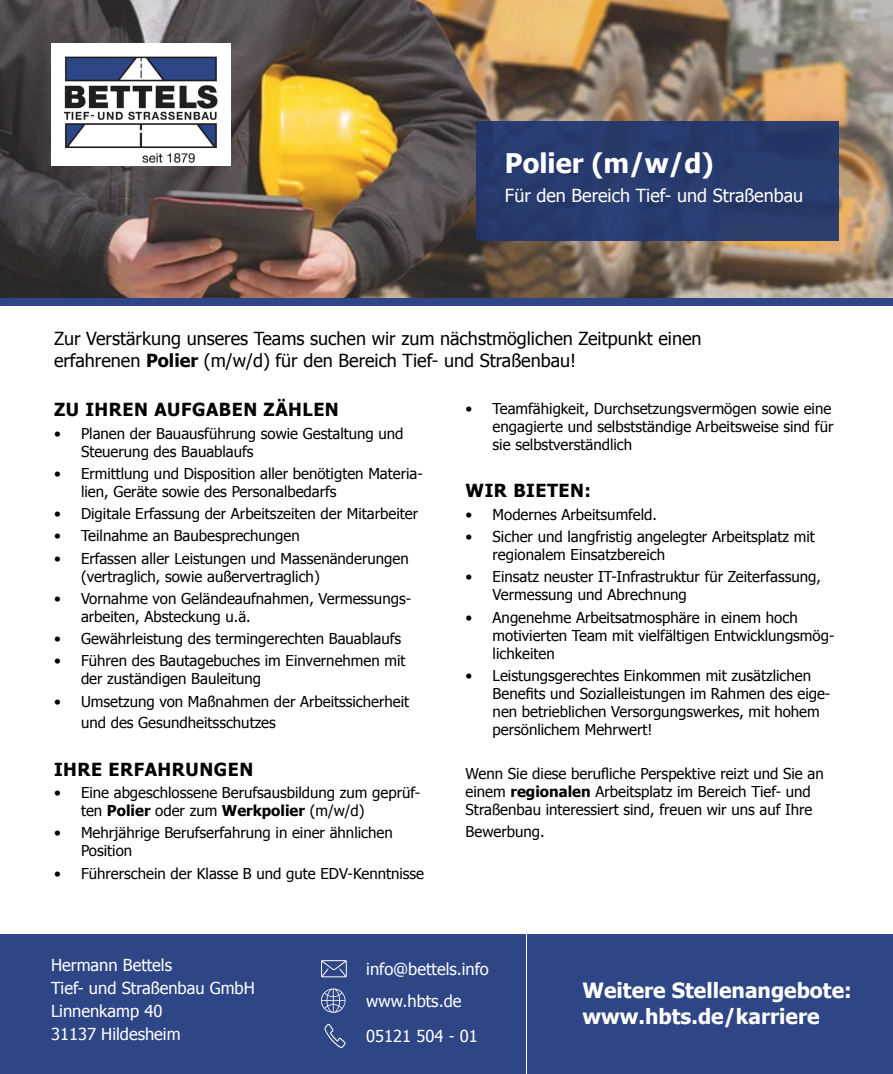
<style>
.page{position:relative;width:893px;height:1074px;background:#fff}
.page>*{position:absolute;margin:0;border:0;box-sizing:border-box;transform-origin:0 0}
.t1{font:700 27px "Tahoma";color:#fff}
.t2{font:700 21px/25.2px "Tahoma";color:#fff}
.t3{font:18px/21.6px "Tahoma";color:#000}
.t4{font:700 18px "Tahoma";letter-spacing:.03em;color:#000}
.t5{font:18px "Tahoma";color:#fff}
.t6{font:16.5px/22.8px "Tahoma";color:#fff}
.t7{font:15px/18px "Tahoma";color:#000}
.s1{font-weight:700}
</style>
<div class="page">
<img style="left:0;top:0;width:893px;height:298px">
<div style="left:0;top:934px;width:525px;height:140px;background:#2e4686"></div>
<div style="left:527px;top:934px;width:366px;height:140px;background:#2e4686"></div>
<div style="left:0;top:298px;width:893px;height:8px;background:#2e4686"></div>
<div style="left:476px;top:121px;width:363px;height:119px;background:#283b6d"></div>
<img style="left:52px;top:43px;width:179px;height:123px">
<svg style="left:321px;top:988px;width:24px;height:24px"></svg>
<svg style="left:321px;top:960px;width:26px;height:17px"></svg>
<svg style="left:324px;top:1023px;width:22px;height:25px"></svg>
<h1 class="t1" style="left:505px;top:145px;width:210px">Polier (m/w/d)</h1>
<p class="t5" style="left:505px;top:183px;width:300px">Für den Bereich Tief- und Straßenbau</p>
<p class="t3" style="left:54px;top:327px;width:649px">Zur Verstärkung unseres Teams suchen wir zum nächstmöglichen Zeitpunkt einen erfahrenen <span class="s1">Polier</span> (m/w/d) für den Bereich Tief- und Straßenbau!</p>
<p class="t4" style="left:54px;top:397px;width:286px">ZU IHREN AUFGABEN ZÄHLEN</p>
<p class="t7" style="left:81px;top:423px;width:324px;text-indent:-27px">• Planen der Bauausführung sowie Gestaltung und<br>Steuerung des Bauablaufs</p>
<p class="t7" style="left:81px;top:464px;width:343px;text-indent:-27px">• Ermittlung und Disposition aller benötigten Materia&shy;lien, Geräte sowie des Personalbedarfs</p>
<p class="t7" style="left:54px;top:504px;width:366px">• Digitale Erfassung der Arbeitszeiten der Mitarbeiter</p>
<p class="t7" style="left:54px;top:526px;width:247px">• Teilnahme an Baubesprechungen</p>
<p class="t7" style="left:81px;top:548px;width:329px;text-indent:-27px">• Erfassen aller Leistungen und Massenänderungen (vertraglich, sowie außervertraglich)</p>
<p class="t7" style="left:81px;top:589px;width:332px;text-indent:-27px">• Vornahme von Geländeaufnahmen, Vermessungs&shy;arbeiten, Absteckung u.ä.</p>
<p class="t7" style="left:54px;top:629px;width:349px">• Gewährleistung des termingerechten Bauablaufs</p>
<p class="t7" style="left:81px;top:651px;width:326px;text-indent:-27px">• Führen des Bautagebuches im Einvernehmen mit der zuständigen Bauleitung</p>
<p class="t7" style="left:81px;top:689px;width:330px;line-height:21.6px;text-indent:-27px">• Umsetzung von Maßnahmen der Arbeitssicherheit und des Gesundheitsschutzes</p>
<p class="t4" style="left:54px;top:756px;width:201px">IHRE ERFAHRUNGEN</p>
<p class="t7" style="left:81px;top:783px;width:341px;text-indent:-27px">• Eine abgeschlossene Berufsausbildung zum geprüf&shy;ten <span class="s1">Polier</span> oder zum <span class="s1">Werkpolier</span> (m/w/d)</p>
<p class="t7" style="left:81px;top:823px;width:313px;text-indent:-27px">• Mehrjährige Berufserfahrung in einer ähnlichen<br>Position</p>
<p class="t7" style="left:54px;top:863px;width:372px">• Führerschein der Klasse B und gute EDV-Kenntnisse</p>
<p class="t7" style="left:493px;top:399px;width:342px;text-indent:-27px">• Teamfähigkeit, Durchsetzungsvermögen sowie eine engagierte und selbstständige Arbeitsweise sind für sie selbstverständlich</p>
<p class="t4" style="left:466px;top:478px;width:127px">WIR BIETEN:</p>
<p class="t7" style="left:466px;top:504px;width:193px">• Modernes Arbeitsumfeld.</p>
<p class="t7" style="left:493px;top:527px;width:324px;text-indent:-27px">• Sicher und langfristig angelegter Arbeitsplatz mit regionalem Einsatzbereich</p>
<p class="t7" style="left:493px;top:567px;width:330px;text-indent:-27px">• Einsatz neuster IT-Infrastruktur für Zeiterfassung,<br>Vermessung und Abrechnung</p>
<p class="t7" style="left:493px;top:607px;width:343px;text-indent:-27px">• Angenehme Arbeitsatmosphäre in einem hoch motivierten Team mit vielfältigen Entwicklungsmög&shy;lichkeiten</p>
<p class="t7" style="left:493px;top:665px;width:339px;text-indent:-27px">• Leistungsgerechtes Einkommen mit zusätzlichen Benefits und Sozialleistungen im Rahmen des eige&shy;nen betrieblichen Versorgungswerkes, mit hohem persönlichem Mehrwert!</p>
<p class="t7" style="left:466px;top:764px;width:360px">Wenn Sie diese berufliche Perspektive reizt und Sie an einem <span class="s1">regionalen</span> Arbeitsplatz im Bereich Tief- und<br>Straßenbau interessiert sind, freuen wir uns auf Ihre</p>
<p class="t7" style="left:466px;top:822px;width:81px">Bewerbung.</p>
<p class="t6" style="left:51px;top:953px;width:205px">Hermann Bettels<br>Tief- und Straßenbau GmbH<br>Linnenkamp 40<br>31137 Hildesheim</p>
<p class="t6" style="left:366px;top:952px;width:124px;line-height:31.8px">info@bettels.info www.hbts.de</p>
<p class="t6" style="left:366px;top:1024px;width:113px">05121 504 - 01</p>
<h2 class="t2" style="left:582px;top:977px;width:271px">Weitere Stellenangebote: www.hbts.de/karriere</h2>
</div>
